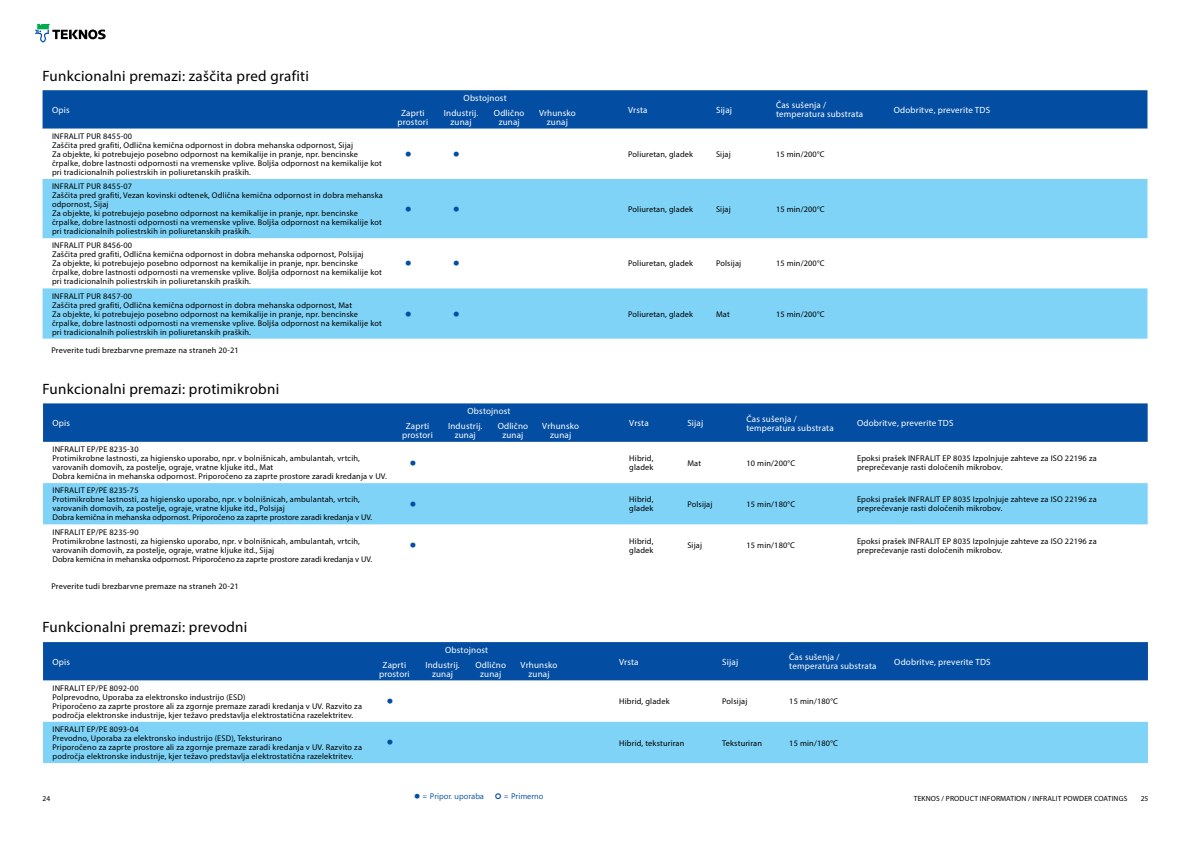
<style>
.page{position:relative;width:1191px;height:842px;background:#fff}
.page>*{position:absolute;margin:0;border:0;box-sizing:border-box;transform-origin:0 0}
.t1{font:15px "Myriad Pro";letter-spacing:.02em;color:#000}
.t2{font:9px/9px "Myriad Pro";letter-spacing:.02em;color:#fff;text-align:center}
.t3{font:8.3px/9px "Myriad Pro";letter-spacing:.02em;color:#000}
.t4{font:8px "Segoe UI Emoji";color:#034ea2}
.t5{font:7.5px "Myriad Pro";letter-spacing:.02em;color:#000}
</style>
<div class="page">
<div style="left:43px;top:90px;width:1104px;height:39px;background:#034ea2"></div>
<svg style="left:43px;top:179px;width:1104px;height:160px;fill:#7ed3f7"></svg>
<div style="left:43px;top:642px;width:1105px;height:39px;background:#034ea2"></div>
<svg style="left:43px;top:721px;width:1105px;height:1px"></svg>
<div style="left:43px;top:722px;width:1105px;height:41px;background:#7ed3f7"></div>
<div style="left:43px;top:403px;width:1104px;height:39px;background:#034ea2"></div>
<svg style="left:43px;top:524px;width:1104px;height:1px"></svg>
<div style="left:43px;top:483px;width:1104px;height:41px;background:#7ed3f7"></div>
<svg style="left:35px;top:24px;width:71px;height:19px"></svg>
<svg style="left:406px;top:206px;width:5px;height:5px"></svg>
<svg style="left:454px;top:206px;width:5px;height:5px"></svg>
<svg style="left:406px;top:261px;width:5px;height:5px"></svg>
<svg style="left:454px;top:261px;width:5px;height:5px"></svg>
<svg style="left:406px;top:311px;width:5px;height:5px"></svg>
<svg style="left:454px;top:311px;width:5px;height:5px"></svg>
<svg style="left:387px;top:740px;width:5px;height:5px"></svg>
<svg style="left:410px;top:501px;width:5px;height:5px"></svg>
<h1 class="t1" style="left:43px;top:66px;width:268px">Funkcionalni premazi: zaščita pred grafiti</h1>
<p class="t2" style="left:52px;top:105px;width:19px">Opis</p>
<p class="t3" style="left:52px;top:132px;width:331px">INFRALIT PUR 8455-00<br>Zaščita pred grafiti, Odlična kemična odpornost in dobra mehanska odpornost, Sijaj<br>Za objekte, ki potrebujejo posebno odpornost na kemikalije in pranje, npr. bencinske črpalke, dobre lastnosti odpornosti na vremenske vplive. Boljša odpornost na kemikalije kot pri tradicionalnih poliestrskih in poliuretanskih praških.</p>
<p class="t3" style="left:52px;top:182px;width:332px">INFRALIT PUR 8455-07<br>Zaščita pred grafiti, Vezan kovinski odtenek, Odlična kemična odpornost in dobra mehanska odpornost, Sijaj<br>Za objekte, ki potrebujejo posebno odpornost na kemikalije in pranje, npr. bencinske črpalke, dobre lastnosti odpornosti na vremenske vplive. Boljša odpornost na kemikalije kot pri tradicionalnih poliestrskih in poliuretanskih praških.</p>
<p class="t3" style="left:52px;top:241px;width:331px">INFRALIT PUR 8456-00<br>Zaščita pred grafiti, Odlična kemična odpornost in dobra mehanska odpornost, Polsijaj<br>Za objekte, ki potrebujejo posebno odpornost na kemikalije in pranje, npr. bencinske črpalke, dobre lastnosti odpornosti na vremenske vplive. Boljša odpornost na kemikalije kot pri tradicionalnih poliestrskih in poliuretanskih praških.</p>
<p class="t3" style="left:52px;top:291px;width:331px">INFRALIT PUR 8457-00<br>Zaščita pred grafiti, Odlična kemična odpornost in dobra mehanska odpornost, Mat<br>Za objekte, ki potrebujejo posebno odpornost na kemikalije in pranje, npr. bencinske črpalke, dobre lastnosti odpornosti na vremenske vplive. Boljša odpornost na kemikalije kot pri tradicionalnih poliestrskih in poliuretanskih praških.</p>
<p class="t3" style="left:52px;top:345px;width:189px">Preverite tudi brezbarvne premaze na straneh 20-21</p>
<h1 class="t1" style="left:43px;top:379px;width:238px">Funkcionalni premazi: protimikrobni</h1>
<p class="t2" style="left:53px;top:418px;width:19px">Opis</p>
<p class="t2" style="left:463px;top:93px;width:45px">Obstojnost</p>
<p class="t2" style="left:397px;top:108px;width:32px">Zaprti prostori</p>
<p class="t2" style="left:444px;top:108px;width:36px">Industrij. zunaj</p>
<p class="t2" style="left:494px;top:108px;width:32px">Odlično zunaj</p>
<p class="t2" style="left:539px;top:108px;width:38px">Vrhunsko zunaj</p>
<p class="t2" style="left:467px;top:406px;width:45px">Obstojnost</p>
<p class="t2" style="left:402px;top:421px;width:32px">Zaprti prostori</p>
<p class="t2" style="left:448px;top:421px;width:36px">Industrij. zunaj</p>
<p class="t2" style="left:497px;top:421px;width:32px">Odlično zunaj</p>
<p class="t2" style="left:542px;top:421px;width:38px">Vrhunsko zunaj</p>
<p class="t2" style="left:628px;top:105px;width:21px">Vrsta</p>
<p class="t2" style="left:716px;top:105px;width:17px">Sijaj</p>
<p class="t2" style="left:776px;top:101px;width:89px;text-align:left">Čas sušenja / temperatura substrata</p>
<p class="t2" style="left:893px;top:105px;width:98px">Odobritve, preverite TDS</p>
<p class="t3" style="left:628px;top:150px;width:67px">Poliuretan, gladek</p>
<p class="t3" style="left:716px;top:150px;width:16px">Sijaj</p>
<p class="t3" style="left:776px;top:150px;width:50px">15 min/200°C</p>
<p class="t3" style="left:628px;top:204px;width:67px">Poliuretan, gladek</p>
<p class="t3" style="left:716px;top:204px;width:16px">Sijaj</p>
<p class="t3" style="left:776px;top:204px;width:50px">15 min/200°C</p>
<p class="t3" style="left:628px;top:259px;width:67px">Poliuretan, gladek</p>
<p class="t3" style="left:716px;top:259px;width:27px">Polsijaj</p>
<p class="t3" style="left:776px;top:259px;width:50px">15 min/200°C</p>
<p class="t3" style="left:628px;top:309px;width:67px">Poliuretan, gladek</p>
<p class="t3" style="left:716px;top:309px;width:15px">Mat</p>
<p class="t3" style="left:776px;top:309px;width:50px">15 min/200°C</p>
<p class="t2" style="left:629px;top:418px;width:21px">Vrsta</p>
<p class="t2" style="left:687px;top:418px;width:17px">Sijaj</p>
<p class="t2" style="left:746px;top:414px;width:89px;text-align:left">Čas sušenja / temperatura substrata</p>
<p class="t2" style="left:857px;top:418px;width:98px">Odobritve, preverite TDS</p>
<p class="t3" style="left:53px;top:445px;width:336px">INFRALIT EP/PE 8235-30<br>Protimikrobne lastnosti, za higiensko uporabo, npr. v bolnišnicah, ambulantah, vrtcih, varovanih domovih, za postelje, ograje, vratne kljuke itd., Mat<br>Dobra kemična in mehanska odpornost. Priporočeno za zaprte prostore zaradi kredanja v UV.</p>
<p class="t3" style="left:629px;top:454px;width:26px">Hibrid, gladek</p>
<p class="t3" style="left:687px;top:458px;width:15px">Mat</p>
<p class="t3" style="left:746px;top:458px;width:50px">10 min/200°C</p>
<p class="t3" style="left:857px;top:454px;width:241px">Epoksi prašek INFRALIT EP 8035 Izpolnjuje zahteve za ISO 22196 za preprečevanje rasti določenih mikrobov.</p>
<p class="t3" style="left:53px;top:486px;width:321px">INFRALIT EP/PE 8235-75<br>Protimikrobne lastnosti, za higiensko uporabo, npr. v bolnišnicah, ambulantah, vrtcih, varovanih domovih, za postelje, ograje, vratne kljuke itd., Polsijaj<br>Dobra kemična in mehanska odpornost. Priporočeno za zaprte prostore zaradi kredanja v UV.</p>
<p class="t3" style="left:629px;top:495px;width:26px">Hibrid, gladek</p>
<p class="t3" style="left:687px;top:499px;width:27px">Polsijaj</p>
<p class="t3" style="left:746px;top:499px;width:50px">15 min/180°C</p>
<p class="t3" style="left:857px;top:495px;width:241px">Epoksi prašek INFRALIT EP 8035 Izpolnjuje zahteve za ISO 22196 za preprečevanje rasti določenih mikrobov.</p>
<p class="t3" style="left:53px;top:527px;width:321px">INFRALIT EP/PE 8235-90<br>Protimikrobne lastnosti, za higiensko uporabo, npr. v bolnišnicah, ambulantah, vrtcih, varovanih domovih, za postelje, ograje, vratne kljuke itd., Sijaj<br>Dobra kemična in mehanska odpornost. Priporočeno za zaprte prostore zaradi kredanja v UV.</p>
<p class="t3" style="left:629px;top:536px;width:26px">Hibrid, gladek</p>
<p class="t3" style="left:687px;top:541px;width:16px">Sijaj</p>
<p class="t3" style="left:746px;top:541px;width:50px">15 min/180°C</p>
<p class="t3" style="left:857px;top:536px;width:241px">Epoksi prašek INFRALIT EP 8035 Izpolnjuje zahteve za ISO 22196 za preprečevanje rasti določenih mikrobov.</p>
<p class="t3" style="left:52px;top:581px;width:189px">Preverite tudi brezbarvne premaze na straneh 20-21</p>
<h1 class="t1" style="left:43px;top:618px;width:206px">Funkcionalni premazi: prevodni</h1>
<p class="t2" style="left:53px;top:657px;width:19px">Opis</p>
<p class="t3" style="left:53px;top:683px;width:311px">INFRALIT EP/PE 8092-00<br>Polprevodno, Uporaba za elektronsko industrijo (ESD)<br>Priporočeno za zaprte prostore ali za zgornje premaze zaradi kredanja v UV. Razvito za področja elektronske industrije, kjer težavo predstavlja elektrostatična razelektritev.</p>
<p class="t3" style="left:53px;top:725px;width:311px">INFRALIT EP/PE 8093-04<br>Prevodno, Uporaba za elektronsko industrijo (ESD), Teksturirano<br>Priporočeno za zaprte prostore ali za zgornje premaze zaradi kredanja v UV. Razvito za področja elektronske industrije, kjer težavo predstavlja elektrostatična razelektritev.</p>
<p class="t2" style="left:445px;top:645px;width:45px">Obstojnost</p>
<p class="t2" style="left:379px;top:660px;width:32px">Zaprti prostori</p>
<p class="t2" style="left:425px;top:660px;width:36px">Industrij. zunaj</p>
<p class="t2" style="left:475px;top:660px;width:32px">Odlično zunaj</p>
<p class="t2" style="left:520px;top:660px;width:38px">Vrhunsko zunaj</p>
<p class="t2" style="left:619px;top:657px;width:21px">Vrsta</p>
<p class="t2" style="left:722px;top:657px;width:17px">Sijaj</p>
<p class="t2" style="left:789px;top:652px;width:89px;text-align:left">Čas sušenja / temperatura substrata</p>
<p class="t2" style="left:894px;top:657px;width:98px">Odobritve, preverite TDS</p>
<p class="t3" style="left:619px;top:697px;width:52px">Hibrid, gladek</p>
<p class="t3" style="left:722px;top:697px;width:27px">Polsijaj</p>
<p class="t3" style="left:789px;top:697px;width:50px">15 min/180°C</p>
<p class="t3" style="left:619px;top:738px;width:67px">Hibrid, teksturiran</p>
<p class="t3" style="left:722px;top:738px;width:41px">Teksturiran</p>
<p class="t3" style="left:789px;top:738px;width:50px">15 min/180°C</p>
<p class="t4" style="left:444px;top:792px;width:26px">□ ◆ □</p>
<p class="t5" style="left:43px;top:793px;width:9px">24</p>
<p class="t5" style="left:914px;top:793px;width:215px">TEKNOS / PRODUCT INFORMATION / INFRALIT POWDER COATINGS</p>
<p class="t5" style="left:1140px;top:793px;width:9px">25</p>
</div>
